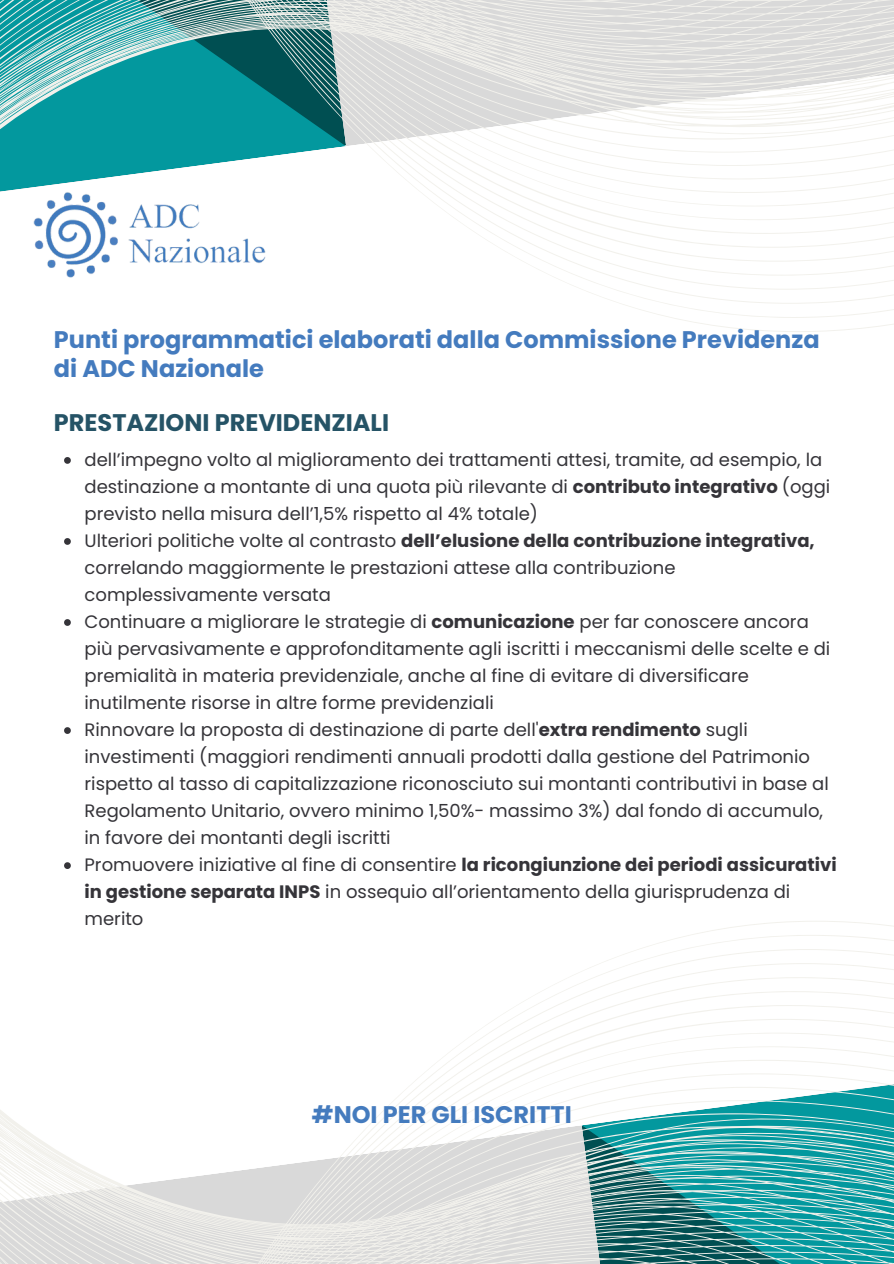
<style>
.page{position:relative;width:894px;height:1264px;background:#fff}
.page>*{position:absolute;margin:0;border:0;box-sizing:border-box;transform-origin:0 0}
.t1{font:700 24px/29.2px "Poppins";color:#447bbe}
.t2{font:700 24px "Poppins";color:#255366}
.t3{font:18px/27px "Poppins";color:#353439}
.s1{font-weight:700}
</style>
<div class="page">
<svg style="left:423px;top:194px;width:470px;height:138px"></svg>
<svg style="left:0;top:56px;width:893px;height:138px"></svg>
<svg style="left:0;top:0;width:893px;height:56px"></svg>
<svg style="left:441px;top:921px;width:452px;height:138px"></svg>
<svg style="left:0;top:1059px;width:893px;height:137px"></svg>
<svg style="left:0;top:1196px;width:893px;height:67px"></svg>
<img style="left:21px;top:186px;width:275px;height:92px">
<svg style="left:64px;top:457px;width:7px;height:7px"></svg>
<svg style="left:64px;top:538px;width:7px;height:7px"></svg>
<svg style="left:64px;top:619px;width:7px;height:7px"></svg>
<svg style="left:64px;top:727px;width:7px;height:7px"></svg>
<svg style="left:64px;top:862px;width:7px;height:7px"></svg>
<p class="t1" style="left:54px;top:325px;width:767px">Punti programmatici elaborati dalla Commissione Previdenza di ADC Nazionale</p>
<p class="t2" style="left:54px;top:405px;width:336px">PRESTAZIONI PREVIDENZIALI</p>
<h2 class="t3" style="left:84px;top:446px;width:747px">dell’impegno volto al miglioramento dei trattamenti attesi, tramite, ad esempio, la destinazione a montante di una quota più rilevante di <span class="s1">contributo integrativo</span> (oggi previsto nella misura dell’1,5% rispetto al 4% totale)</h2>
<h1 class="t3" style="left:84px;top:527px;width:731px">Ulteriori politiche volte al contrasto <span class="s1">dell’elusione della contribuzione integrativa, </span>correlando maggiormente le prestazioni attese alla contribuzione complessivamente versata</h1>
<p class="t3" style="left:84px;top:608px;width:747px">Continuare a migliorare le strategie di <span class="s1">comunicazione</span> per far conoscere ancora più pervasivamente e approfonditamente agli iscritti i meccanismi delle scelte e di premialità in materia previdenziale, anche al fine di evitare di diversificare inutilmente risorse in altre forme previdenziali</p>
<p class="t3" style="left:84px;top:716px;width:745px">Rinnovare la proposta di destinazione di parte dell'<span class="s1">extra rendimento</span> sugli investimenti (maggiori rendimenti annuali prodotti dalla gestione del Patrimonio rispetto al tasso di capitalizzazione riconosciuto sui montanti contributivi in base al Regolamento Unitario, ovvero minimo 1,50%- massimo 3%) dal fondo di accumulo, in favore dei montanti degli iscritti</p>
<p class="t3" style="left:84px;top:851px;width:753px">Promuovere iniziative al fine di consentire <span class="s1">la ricongiunzione dei periodi assicurativi in gestione separata INPS</span> in ossequio all’orientamento della giurisprudenza di merito</p>
<p class="t1" style="left:312px;top:1099px;width:261px">#NOI PER GLI ISCRITTI</p>
</div>
